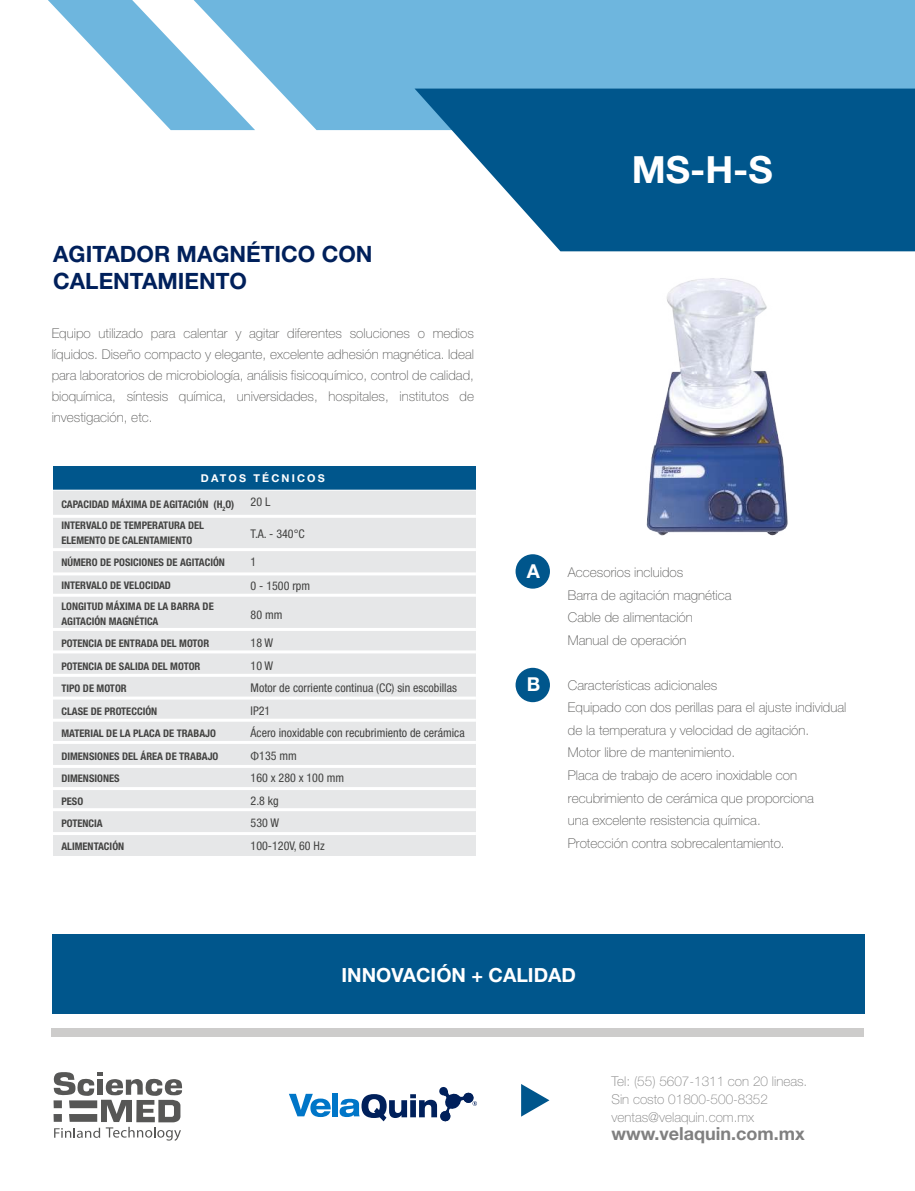
<style>
.page{position:relative;width:915px;height:1191px;background:#fff}
.page>*{position:absolute;margin:0;border:0;box-sizing:border-box;transform-origin:0 0}
.t1{font:700 37.5px "Helvetica Neue LT Std";color:#fff}
.t2{font:700 22.5px/27px "Helvetica Neue LT Std";color:#00205b}
.t3{font:700 19.5px "Helvetica Neue LT Std";color:#fff}
.t4{font:700 19.2px "Helvetica Neue LT Std";color:#fff}
.t5{font:700 18px "Helvetica Neue LT Std";color:#808080}
.t6{font:100 13.5px/22.5px "Helvetica Neue";color:#575756}
.t7{font:100 13.5px/18px "Helvetica Neue";color:#808080}
.t8{font:condensed 12px/22.5px "Helvetica Neue LT Std";color:#424241}
.t9{font:700 10.8px "Helvetica Neue LT Std";letter-spacing:.2em;color:#fff}
.t10{font:700 condensed 10.5px/22.5px "Helvetica Neue LT Std";color:#424241}
.s1{font-family:"Myriad Pro";font-stretch:normal}
</style>
<div class="page">
<div style="left:255px;top:0;width:659px;height:130px;background:#6eb6de"></div>
<svg style="left:48px;top:0;width:207px;height:130px"></svg>
<div style="left:52px;top:1028px;width:811px;height:9px;background:#cdcccb"></div>
<div style="left:52px;top:934px;width:811px;height:80px;background:#00568c"></div>
<svg style="left:289px;top:1093px;width:41px;height:24px"></svg>
<div style="left:332px;top:1093px;width:6px;height:23px;background:#0076c8"></div>
<svg style="left:339px;top:1087px;width:138px;height:35px"></svg>
<svg style="left:414px;top:89px;width:500px;height:162px;fill:#00568c"></svg>
<svg style="left:521px;top:1084px;width:28px;height:32px"></svg>
<div style="left:53px;top:466px;width:423px;height:390px;background:#e6e7e8"></div>
<div style="left:53px;top:466px;width:423px;height:24px;background:#00568c"></div>
<hr style="left:52px;top:515px;width:424px;height:3px;background:#fff">
<hr style="left:52px;top:548px;width:424px;height:3px;background:#fff">
<hr style="left:52px;top:572px;width:424px;height:3px;background:#fff">
<hr style="left:52px;top:594px;width:424px;height:3px;background:#fff">
<hr style="left:52px;top:628px;width:424px;height:3px;background:#fff">
<hr style="left:52px;top:650px;width:424px;height:3px;background:#fff">
<hr style="left:52px;top:674px;width:424px;height:3px;background:#fff">
<hr style="left:52px;top:696px;width:424px;height:3px;background:#fff">
<hr style="left:52px;top:718px;width:424px;height:3px;background:#fff">
<hr style="left:52px;top:741px;width:424px;height:3px;background:#fff">
<hr style="left:52px;top:765px;width:424px;height:3px;background:#fff">
<hr style="left:52px;top:787px;width:424px;height:3px;background:#fff">
<hr style="left:52px;top:808px;width:424px;height:3px;background:#fff">
<hr style="left:52px;top:832px;width:424px;height:3px;background:#fff">
<hr style="left:52px;top:490px;width:424px;height:1px;background:#fff">
<svg style="left:53px;top:1072px;width:129px;height:68px"></svg>
<div style="left:515px;top:668px;width:34px;height:34px;background:#00568c;border-radius:50%"></div>
<div style="left:515px;top:554px;width:34px;height:34px;background:#00568c;border-radius:50%"></div>
<img style="left:646px;top:278px;width:142px;height:258px">
<h2 class="t2" style="left:53px;top:240px;width:321px">AGITADOR MAGNÉTICO CON<br>CALENTAMIENTO</h2>
<p class="t6" style="left:52px;top:322px;width:423px;line-height:21px;text-align:justify">Equipo utilizado para calentar y agitar diferentes soluciones o medios líquidos. Diseño compacto y elegante, excelente adhesión magnética. Ideal para laboratorios de microbiología, análisis fisicoquímico, control de calidad, bioquímica, síntesis química, universidades, hospitales, institutos de investigación, etc.</p>
<p class="t9" style="left:201px;top:471px;width:125px">DATOS TÉCNICOS</p>
<p class="t10" style="left:61px;top:493px;width:174px;line-height:21px">CAPACIDAD MÁXIMA DE AGITACIÓN (H<sub>2</sub>O)<br>INTERVALO DE TEMPERATURA DEL</p>
<p class="t10" style="left:61px;top:528px;width:165px">ELEMENTO DE CALENTAMIENTO<br>NÚMERO DE POSICIONES DE AGITACIÓN<br>INTERVALO DE VELOCIDAD</p>
<p class="t10" style="left:61px;top:598px;width:154px;line-height:15px">LONGITUD MÁXIMA DE LA BARRA DE<br>AGITACIÓN MAGNÉTICA</p>
<p class="t10" style="left:61px;top:632px;width:158px">POTENCIA DE ENTRADA DEL MOTOR<br>POTENCIA DE SALIDA DEL MOTOR<br>TIPO DE MOTOR<br>CLASE DE PROTECCIÓN<br>MATERIAL DE LA PLACA DE TRABAJO<br>DIMENSIONES DEL ÁREA DE TRABAJO<br>DIMENSIONES<br>PESO<br>POTENCIA<br>ALIMENTACIÓN</p>
<p class="t8" style="left:250px;top:490px;width:21px">20 L</p>
<p class="t8" style="left:250px;top:522px;width:56px">T.A. - 340°C</p>
<p class="t8" style="left:250px;top:550px;width:61px;line-height:24px">1<br>0 - 1500 rpm</p>
<p class="t8" style="left:250px;top:603px;width:33px">80 mm</p>
<p class="t8" style="left:250px;top:631px;width:215px">18 W<br>10 W<br>Motor de corriente continua (CC) sin escobillas<br>IP21<br>Ácero inoxidable con recubrimiento de cerámica<br><span class="s1">Φ</span>135 mm<br>160 x 280 x 100 mm<br>2.8 kg<br>530 W<br>100-120V, 60 Hz</p>
<h1 class="t1" style="left:631px;top:147px;width:142px">MS-H-S</h1>
<h3 class="t4" style="left:526px;top:559px;width:15px">A</h3>
<p class="t6" style="left:567px;top:561px;width:165px">Accesorios incluidos<br>Barra de agitación magnética<br>Cable de alimentación<br>Manual de operación</p>
<p class="t6" style="left:567px;top:674px;width:280px">Características adicionales<br>Equipado con dos perillas para el ajuste individual de la temperatura y velocidad de agitación.<br>Motor libre de mantenimiento.<br>Placa de trabajo de acero inoxidable con recubrimiento de cerámica que proporciona<br>una excelente resistencia química.<br>Protección contra sobrecalentamiento.</p>
<h3 class="t4" style="left:526px;top:672px;width:15px">B</h3>
<h3 class="t3" style="left:341px;top:962px;width:236px">INNOVACIÓN + CALIDAD</h3>
<p class="t7" style="left:611px;top:1071px;width:197px">Tel: (55) 5607-1311 con 20 lineas.<br>Sin costo 01800-500-8352 ventas@velaquin.com.mx</p>
<h3 class="t5" style="left:611px;top:1122px;width:195px">www.velaquin.com.mx</h3>
</div>
